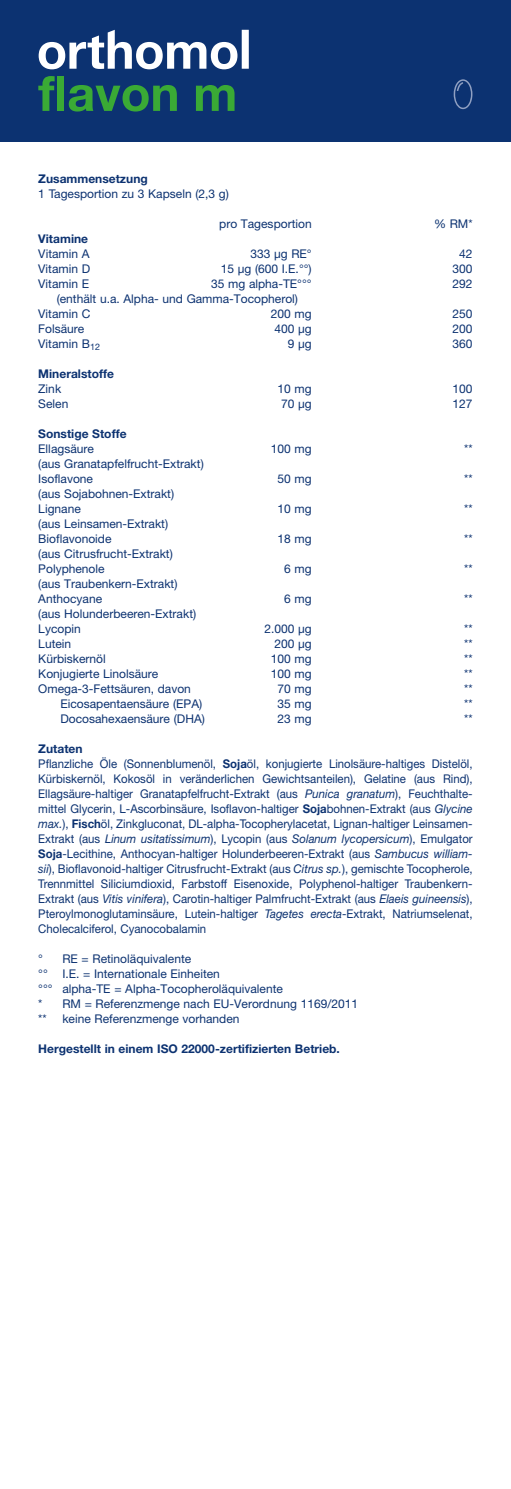
<style>
.page{position:relative;width:511px;height:1489px;background:#fff}
.page>*{position:absolute;margin:0;border:0;box-sizing:border-box;transform-origin:0 0}
.t1{font:12px/15px "Helvetica Neue LT Pro";color:#0c3271;scale:.95 1}
.t2{font:12px/15px "Helvetica Neue LT Pro";color:#0c3271}
.t3{font:700 12px "Helvetica Neue LT Pro";color:#0c3271}
.s1{font-weight:700}
.s2{font-style:italic}
</style>
<div class="page">
<div style="left:0;top:0;width:510px;height:142px;background:#0c3271"></div>
<svg style="left:453px;top:79px;width:19px;height:30px"></svg>
<svg style="left:39px;top:30px;width:198px;height:39px"></svg>
<div style="left:241px;top:30px;width:7px;height:39px;background:#fff"></div>
<svg style="left:38px;top:76px;width:17px;height:35px"></svg>
<div style="left:57px;top:76px;width:7px;height:35px;background:#3aaa35"></div>
<svg style="left:69px;top:85px;width:108px;height:26px"></svg>
<svg style="left:196px;top:85px;width:38px;height:26px"></svg>
<p class="t3" style="left:38px;top:171px;width:111px">Zusammensetzung</p>
<p class="t2" style="left:38px;top:186px;width:192px">1 Tagesportion zu 3 Kapseln (2,3 g)</p>
<p class="t2" style="left:219px;top:216px;width:94px">pro Tagesportion</p>
<p class="t2" style="left:433px;top:216px;width:40px">% RM*</p>
<p class="t3" style="left:38px;top:231px;width:51px">Vitamine</p>
<p class="t2" style="left:38px;top:246px;width:53px">Vitamin A</p>
<p class="t2" style="left:250px;top:246px;width:63px">333 µg RE°</p>
<p class="t2" style="left:459px;top:246px;width:15px">42</p>
<p class="t2" style="left:38px;top:261px;width:53px">Vitamin D</p>
<p class="t2" style="left:220px;top:261px;width:92px">15 µg (600 I.E.°°)</p>
<p class="t2" style="left:452px;top:261px;width:22px">300</p>
<p class="t2" style="left:38px;top:276px;width:52px">Vitamin E</p>
<p class="t2" style="left:211px;top:276px;width:102px">35 mg alpha-TE°°°</p>
<p class="t2" style="left:452px;top:276px;width:22px">292</p>
<p class="t2" style="left:38px;top:291px;width:261px;text-indent:18px">(enthält u.a. Alpha- und Gamma-Tocopherol)<br>Vitamin C</p>
<p class="t2" style="left:270px;top:306px;width:42px">200 mg</p>
<p class="t2" style="left:452px;top:306px;width:22px">250</p>
<p class="t2" style="left:38px;top:321px;width:47px">Folsäure</p>
<p class="t2" style="left:274px;top:321px;width:39px">400 µg</p>
<p class="t2" style="left:452px;top:321px;width:22px">200</p>
<p class="t2" style="left:38px;top:336px;width:63px">Vitamin B<sub>12</sub></p>
<p class="t2" style="left:287px;top:336px;width:25px">9 µg</p>
<p class="t2" style="left:452px;top:336px;width:22px">360</p>
<p class="t3" style="left:38px;top:366px;width:77px">Mineralstoffe</p>
<p class="t2" style="left:38px;top:381px;width:24px">Zink</p>
<p class="t2" style="left:277px;top:381px;width:36px">10 mg</p>
<p class="t2" style="left:452px;top:381px;width:22px">100</p>
<p class="t2" style="left:38px;top:396px;width:31px">Selen</p>
<p class="t2" style="left:281px;top:396px;width:32px">70 µg</p>
<p class="t2" style="left:452px;top:396px;width:22px">127</p>
<p class="t3" style="left:38px;top:426px;width:90px">Sonstige Stoffe</p>
<p class="t2" style="left:38px;top:441px;width:57px">Ellagsäure</p>
<p class="t2" style="left:270px;top:441px;width:42px">100 mg</p>
<p class="t2" style="left:464px;top:441px;width:10px">**</p>
<p class="t2" style="left:38px;top:456px;width:167px">(aus Granatapfelfrucht-Extrakt)<br>Isoflavone</p>
<p class="t2" style="left:277px;top:471px;width:36px">50 mg</p>
<p class="t2" style="left:464px;top:471px;width:10px">**</p>
<p class="t2" style="left:38px;top:486px;width:137px">(aus Sojabohnen-Extrakt)<br>Lignane</p>
<p class="t2" style="left:38px;top:516px;width:131px">(aus Leinsamen-Extrakt)<br>Bioflavonoide</p>
<p class="t2" style="left:38px;top:546px;width:136px">(aus Citrusfrucht-Extrakt)<br>Polyphenole</p>
<p class="t2" style="left:38px;top:576px;width:141px">(aus Traubenkern-Extrakt)<br>Anthocyane</p>
<p class="t2" style="left:38px;top:606px;width:159px">(aus Holunderbeeren-Extrakt)<br>Lycopin</p>
<p class="t2" style="left:277px;top:501px;width:36px">10 mg</p>
<p class="t2" style="left:464px;top:501px;width:10px">**</p>
<p class="t2" style="left:277px;top:531px;width:36px">18 mg</p>
<p class="t2" style="left:464px;top:531px;width:10px">**</p>
<p class="t2" style="left:284px;top:561px;width:29px">6 mg</p>
<p class="t2" style="left:464px;top:561px;width:10px">**</p>
<p class="t2" style="left:284px;top:591px;width:29px">6 mg</p>
<p class="t2" style="left:464px;top:591px;width:10px">**</p>
<p class="t2" style="left:264px;top:621px;width:49px">2.000 µg</p>
<p class="t2" style="left:464px;top:621px;width:10px">**</p>
<p class="t2" style="left:38px;top:636px;width:34px">Lutein</p>
<p class="t2" style="left:274px;top:636px;width:39px">200 µg</p>
<p class="t2" style="left:464px;top:636px;width:10px">**</p>
<p class="t2" style="left:38px;top:651px;width:69px">Kürbiskernöl</p>
<p class="t2" style="left:270px;top:651px;width:42px">100 mg</p>
<p class="t2" style="left:464px;top:651px;width:10px">**</p>
<p class="t2" style="left:38px;top:666px;width:121px">Konjugierte Linolsäure</p>
<p class="t2" style="left:270px;top:666px;width:42px">100 mg</p>
<p class="t2" style="left:464px;top:666px;width:10px">**</p>
<p class="t2" style="left:38px;top:681px;width:154px">Omega-3-Fettsäuren, davon</p>
<p class="t2" style="left:277px;top:681px;width:36px">70 mg</p>
<p class="t2" style="left:464px;top:681px;width:10px">**</p>
<p class="t2" style="left:60px;top:696px;width:143px">Eicosapentaensäure (EPA)</p>
<p class="t2" style="left:277px;top:696px;width:36px">35 mg</p>
<p class="t2" style="left:464px;top:696px;width:10px">**</p>
<p class="t2" style="left:60px;top:711px;width:146px">Docosahexaensäure (DHA)</p>
<p class="t2" style="left:277px;top:711px;width:36px">23 mg</p>
<p class="t2" style="left:464px;top:711px;width:10px">**</p>
<p class="t1" style="left:38px;top:741px;width:458px"><span class="s1">Zutaten<br></span>Pflanzliche Öle (Sonnenblumenöl, <span class="s1">Soja</span>öl, konjugierte Linolsäure-haltiges Distelöl, Kürbiskernöl, Kokosöl in veränderlichen Gewichtsanteilen), Gelatine (aus Rind), Ellagsäure-haltiger Granatapfelfrucht-Extrakt (aus <span class="s2">Punica granatum</span>), Feuchthalte&shy;mittel Glycerin, L-Ascorbinsäure, Isoflavon-haltiger <span class="s1">Soja</span>bohnen-Extrakt (aus <span class="s2">Glycine max.</span>), <span class="s1">Fisch</span>öl, Zinkgluconat, DL-alpha-Tocopherylacetat, Lignan-haltiger Leinsamen-Extrakt (aus <span class="s2">Linum usitatissimum</span>), Lycopin (aus <span class="s2">Solanum lycopersicum</span>), Emulgator <span class="s1">Soja</span>-Lecithine, Anthocyan-haltiger Holunderbeeren-Extrakt (aus <span class="s2">Sambucus william&shy;sii</span>), Bioflavonoid-haltiger Citrusfrucht-Extrakt (aus <span class="s2">Citrus sp.</span>), gemischte Tocopherole, Trennmittel Siliciumdioxid, Farbstoff Eisenoxide, Polyphenol-haltiger Traubenkern-Extrakt (aus <span class="s2">Vitis vinifera</span>), Carotin-haltiger Palmfrucht-Extrakt (aus <span class="s2">Elaeis guineensis</span>), Pteroylmonoglutaminsäure, Lutein-haltiger <span class="s2">Tagetes erecta</span>-Extrakt, Natriumselenat, Cholecalciferol, Cyanocobalamin</p>
<p class="t2" style="left:38px;top:951px;width:6px">°</p>
<p class="t2" style="left:38px;top:951px;width:321px;text-indent:24px">RE = Retinoläquivalente<br>°° I.E. = Internationale Einheiten<br>°°° alpha-TE = Alpha-Tocopheroläquivalente<br>* RM = Referenzmenge nach EU-Verordnung 1169/2011 **</p>
<p class="t2" style="left:62px;top:1011px;width:178px">keine Referenzmenge vorhanden</p>
<p class="t3" style="left:38px;top:1041px;width:303px">Hergestellt in einem ISO 22000-zertifizierten Betrieb.</p>
</div>
